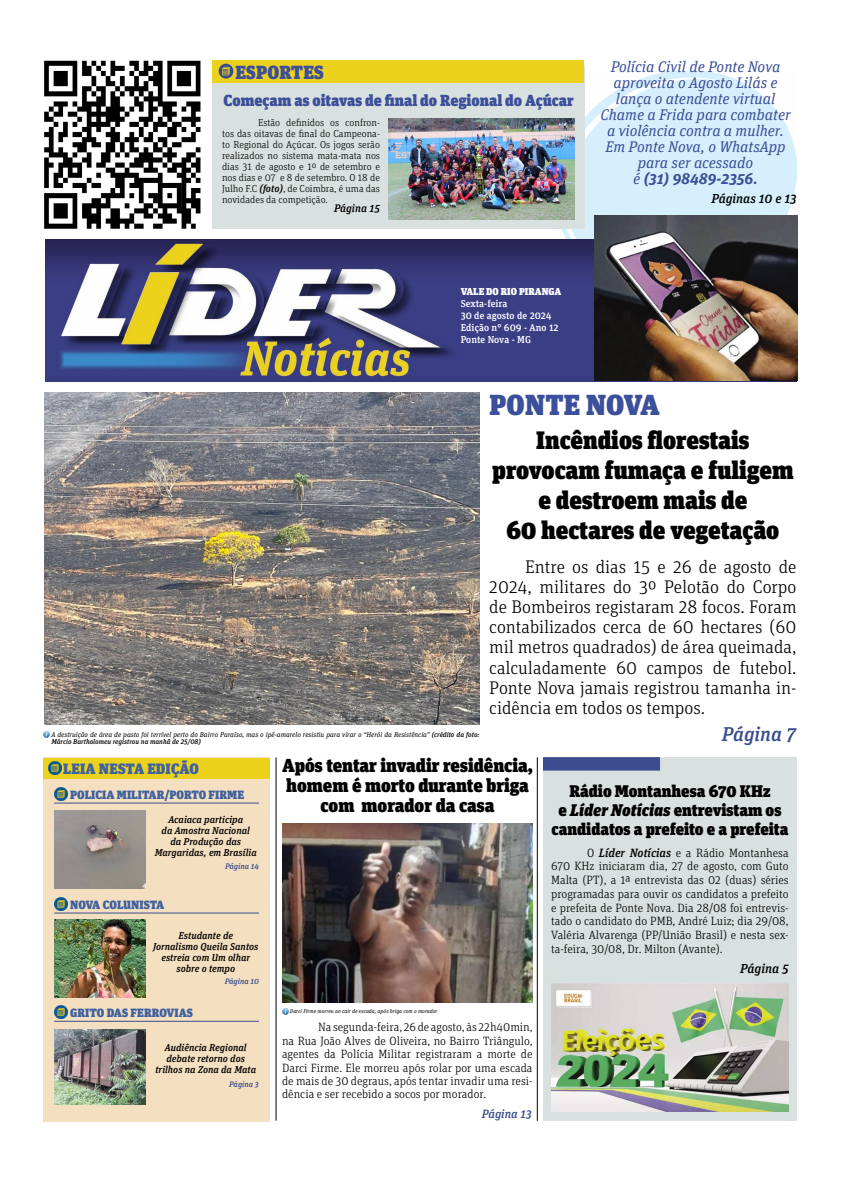
<style>
.page{position:relative;width:842px;height:1191px;background:#fff}
.page>*{position:absolute;margin:0;border:0;box-sizing:border-box;transform-origin:0 0}
.t1{font:900 29px "Unit Slab Pro";letter-spacing:.01em;color:#3b4f9a}
.t2{font:900 25.2px/30px "Unit Slab Pro";color:#000;text-align:center}
.t3{font:italic 500 20px "Unit Slab Pro";color:#394d8b}
.t4{font:900 19px "Unit Slab Pro";letter-spacing:.01em;color:#3c4f9a}
.t5{font:900 18.8px/20px "Unit Slab Pro";color:#000;text-align:center}
.t6{font:300 18.3px/20.2px "Unit Slab Pro";color:#000;text-align:justify}
.t7{font:900 16.8px/19px "Unit Slab Pro";color:#000;text-align:center}
.t8{font:900 16px "Unit Slab Pro";color:#3c4f9a}
.t9{font:italic 15.4px/16px "Unit Slab Pro";color:#3d4f98;text-align:center}
.t10{font:900 15px "Unit Slab Pro";letter-spacing:.01em;color:#3e61a0}
.t11{font:italic 500 13px "Unit Slab Pro";color:#000}
.t12{font:300 12px/13.7px "Unit Slab Pro";color:#000;text-align:justify}
.t13{font:900 12px "Unit Slab Pro";color:#3e61a0}
.t14{font:italic 500 12px "Unit Slab Pro";color:#394d8b}
.t15{font:italic 500 11px "Unit Slab Pro";color:#000}
.t16{font:300 10.1px/11px "Unit Slab Pro";color:#000;text-align:justify}
.t17{font:italic 500 10px/11px "Unit Slab Pro";color:#000;text-align:center}
.t18{font:500 10px/12px "Unit Slab Pro";color:#fff}
.t19{font:900 10px "Unit Slab Pro";color:#fff}
.t20{font:italic 500 8px "Unit Slab Pro";color:#394d8b}
.t21{font:italic 7px/7px "Unit Slab Pro";color:#000}
.t22{font:italic 5.5px "Unit Slab Pro";color:#000}
.s1{font-weight:500;font-style:italic}
.s2{font-weight:700}
.s3{font-weight:500}
.s4{font-style:italic}
</style>
<div class="page">
<img style="left:561px;top:71px;width:235px;height:168px">
<img style="left:45px;top:239px;width:751px;height:142px">
<img style="left:44px;top:60px;width:157px;height:169px">
<div style="left:44px;top:779px;width:226px;height:342px;background:#f5dfc1"></div>
<div style="left:44px;top:758px;width:226px;height:21px;background:#ecd21c"></div>
<svg style="left:49px;top:761px;width:12px;height:13px"></svg>
<img style="left:54px;top:810px;width:92px;height:78px">
<hr style="left:54px;top:802px;width:205px;height:1px;background:#394d8b">
<svg style="left:55px;top:787px;width:12px;height:13px"></svg>
<img style="left:54px;top:1029px;width:92px;height:75px">
<hr style="left:54px;top:1020px;width:205px;height:1px;background:#394d8b">
<svg style="left:55px;top:1005px;width:12px;height:13px"></svg>
<hr style="left:54px;top:912px;width:205px;height:1px;background:#394d8b">
<img style="left:54px;top:919px;width:92px;height:79px">
<svg style="left:55px;top:897px;width:12px;height:13px"></svg>
<hr style="left:537px;top:757px;width:1px;height:363px;background:#000">
<hr style="left:276px;top:757px;width:1px;height:363px;background:#000">
<div style="left:543px;top:758px;width:253px;height:362px;background:#d8e1df"></div>
<img style="left:551px;top:983px;width:238px;height:128px">
<img style="left:595px;top:215px;width:203px;height:165px">
<div style="left:212px;top:82px;width:372px;height:147px;background:#d8e1df"></div>
<div style="left:212px;top:60px;width:372px;height:22px;background:#ecd21c"></div>
<svg style="left:219px;top:64px;width:14px;height:15px"></svg>
<img style="left:388px;top:118px;width:187px;height:101px">
<img style="left:282px;top:823px;width:251px;height:179px">
<svg style="left:44px;top:731px;width:6px;height:6px"></svg>
<img style="left:44px;top:392px;width:436px;height:332px">
<svg style="left:282px;top:1009px;width:6px;height:5px"></svg>
<h3 class="t4" style="left:235px;top:58px;width:90px">ESPORTES</h3>
<h3 class="t8" style="left:224px;top:88px;width:352px">Começam as oitavas de final do Regional do Açúcar</h3>
<p class="t16" style="left:222px;top:117px;width:160px;text-indent:36px">Estão definidos os confron&shy;tos das oitavas de final do Campeona&shy;to Regional do Açúcar. Os jogos serão realizados no sistema mata-mata nos dias 31 de agosto e 1º de setembro e nos dias e 07 e 8 de setembro. O 18 de Julho F.C <span class="s1">(foto)</span>, de Coimbra, é uma das novidades da competição.</p>
<p class="t15" style="left:334px;top:201px;width:47px">Página 15</p>
<p class="t9" style="left:600px;top:58px;width:191px">Polícia Civil de Ponte Nova aproveita o Agosto Lilás e lança o atendente virtual<br>Chame a Frida para combater a violência contra a mulher.<br>Em Ponte Nova, o WhatsApp para ser acessado<br>é <span class="s2">(31) 98489-2356.</span></p>
<p class="t11" style="left:711px;top:189px;width:87px">Páginas 10 e 13</p>
<p class="t19" style="left:461px;top:284px;width:102px">VALE DO RIO PIRANGA</p>
<p class="t18" style="left:461px;top:297px;width:99px">Sexta-feira<br>30 de agosto de 2024<br>Edição n° 609 - Ano 12<br>Ponte Nova - MG</p>
<h1 class="t1" style="left:489px;top:383px;width:172px">PONTE NOVA</h1>
<p class="t21" style="left:51px;top:731px;width:430px">A destruição de área de pasto foi terrível perto do Bairro Paraíso, mas o ipê-amarelo resistiu para virar o “Herói da Resistência” <span class="s3">(crédito da foto:<br>Márcio Bartholomeu registrou na manhã de 25/08)</span></p>
<h2 class="t2" style="left:492px;top:423px;width:303px">Incêndios florestais provocam fumaça e fuligem e destroem mais de<br>60 hectares de vegetação</h2>
<p class="t6" style="left:489px;top:555px;width:309px;text-indent:36px">Entre os dias 15 e 26 de agosto de 2024, militares do 3º Pelotão do Corpo de Bombeiros registaram 28 focos. Foram contabilizados cerca de 60 hectares (60 mil metros quadrados) de área queimada, calculadamente 60 campos de futebol.<br>Ponte Nova jamais registrou tamanha in&shy;cidência em todos os tempos.</p>
<h3 class="t3" style="left:722px;top:720px;width:76px">Página 7</h3>
<p class="t10" style="left:63px;top:757px;width:137px">LEIA NESTA EDIÇÃO</p>
<p class="t13" style="left:70px;top:785px;width:175px">POLICIA MILITAR/PORTO FIRME</p>
<p class="t17" style="left:155px;top:814px;width:104px">Acaiaca participa<br>da Amostra Nacional<br>da Produção das<br>Margaridas, em Brasília</p>
<p class="t13" style="left:70px;top:895px;width:96px">NOVA COLUNISTA</p>
<p class="t20" style="left:225px;top:860px;width:35px">Página 14</p>
<p class="t17" style="left:153px;top:929px;width:107px">Estudante de<br>Jornalismo Queila Santos estreia com Um olhar sobre o tempo</p>
<p class="t13" style="left:70px;top:1003px;width:124px">GRITO DAS FERROVIAS</p>
<p class="t20" style="left:225px;top:976px;width:36px">Página 10</p>
<p class="t17" style="left:155px;top:1042px;width:102px">Audiência Regional debate retorno dos trilhos na Zona da Mata</p>
<p class="t20" style="left:229px;top:1078px;width:31px">Página 3</p>
<h3 class="t5" style="left:282px;top:754px;width:252px">Após tentar invadir residência, homem é morto durante briga com morador da casa</h3>
<p class="t22" style="left:290px;top:1007px;width:149px">Darci Firme morreu ao cair de escada, após briga com o morador</p>
<p class="t12" style="left:282px;top:1020px;width:252px;line-height:13.4px;text-indent:36px">Na segunda-feira, 26 de agosto, às 22h40min, na Rua João Alves de Oliveira, no Bairro Triângulo, agentes da Polícia Militar registraram a morte de Darci Firme. Ele morreu após rolar por uma escada de mais de 30 degraus, após tentar invadir uma resi&shy;dência e ser recebido a socos por morador.</p>
<p class="t14" style="left:482px;top:1105px;width:51px">Página 13</p>
<h3 class="t7" style="left:551px;top:780px;width:238px">Rádio Montanhesa 670 KHz<br>e <span class="s4">Líder Notícias</span> entrevistam os candidatos a prefeito e a prefeita</h3>
<p class="t12" style="left:551px;top:845px;width:239px;text-indent:36px">O <span class="s1">Líder Notícias</span> e a Rádio Montanhesa 670 KHz iniciaram dia, 27 de agosto, com Guto Malta (PT), a 1ª entrevista das 02 (duas) séries programadas para ouvir os candidatos a prefeito e prefeita de Ponte Nova. Dia 28/08 foi entrevis&shy;tado o candidato do PMB, André Luiz; dia 29/08, Valéria Alvarenga (PP/União Brasil) e nesta sex&shy;ta-feira, 30/08, Dr. Milton (Avante).</p>
<p class="t11" style="left:740px;top:959px;width:50px">Página 5</p>
</div>
